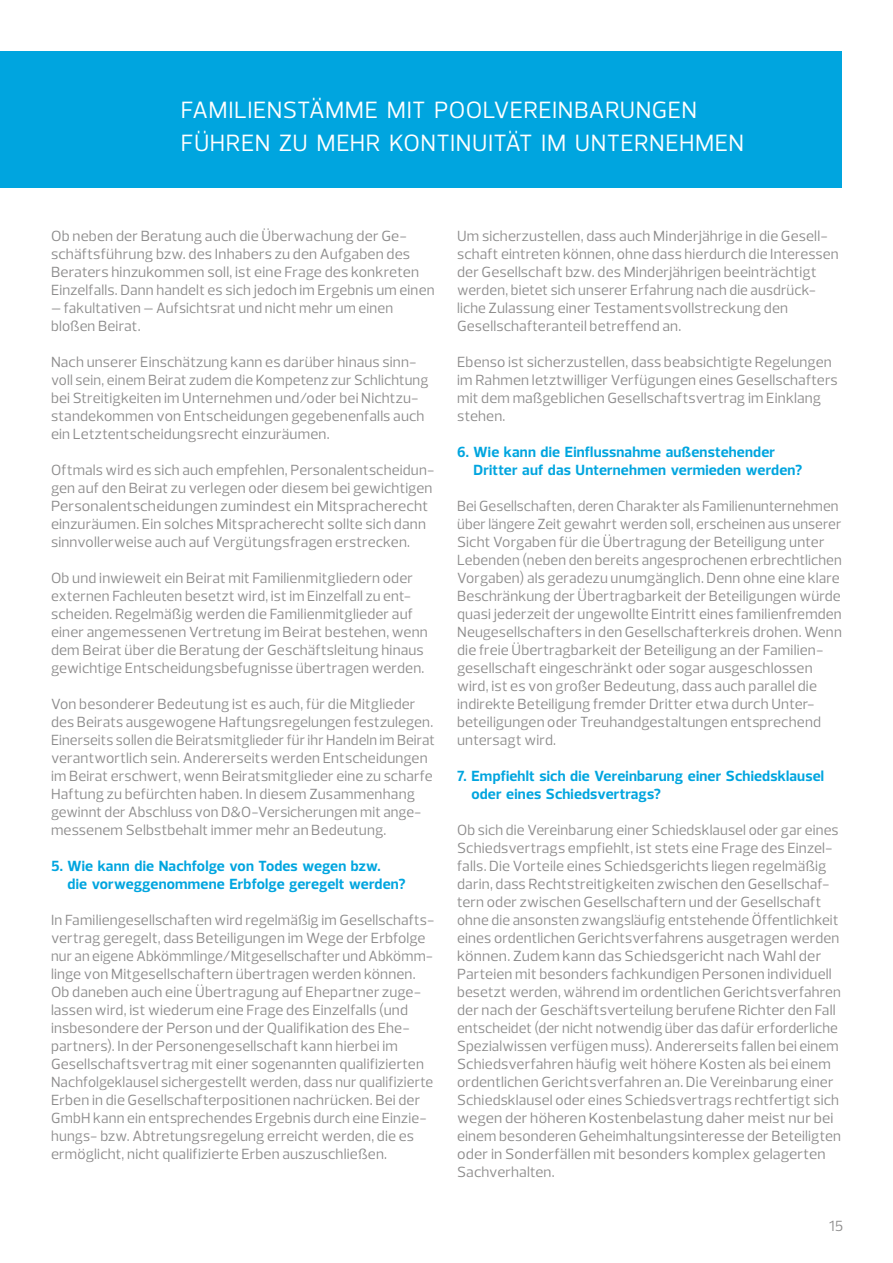
<style>
.page{position:relative;width:893px;height:1263px;background:#fff}
.page>*{position:absolute;margin:0;border:0;box-sizing:border-box;transform-origin:0 0}
.t1{font:24px/33px "Prelo";letter-spacing:.015em;color:#fff}
.t2{font:15px/18px "Prelo";letter-spacing:.01em;color:#8c8b8b}
.t3{font:700 15px/18px "Prelo";letter-spacing:.01em;color:#00a5df}
</style>
<div class="page">
<div style="left:0;top:51px;width:842px;height:136px;background:#00a5df"></div>
<h1 class="t1" style="left:181px;top:94px;width:565px">FAMILIENSTÄMME MIT POOLVEREINBARUNGEN<br>FÜHREN ZU MEHR KONTINUITÄT IM UNTERNEHMEN</h1>
<p class="t2" style="left:51px;top:227px;width:385px">Ob neben der Beratung auch die Überwachung der Ge&shy;schäftsführung bzw. des Inhabers zu den Aufgaben des Beraters hinzukommen soll, ist eine Frage des konkreten Einzelfalls. Dann handelt es sich jedoch im Ergebnis um einen</p>
<p class="t2" style="left:51px;top:299px;width:344px">– fakultativen – Aufsichtsrat und nicht mehr um einen bloßen Beirat.</p>
<p class="t2" style="left:51px;top:353px;width:379px">Nach unserer Einschätzung kann es darüber hinaus sinn&shy;voll sein, einem Beirat zudem die Kompetenz zur Schlichtung bei Streitigkeiten im Unternehmen und/oder bei Nichtzu&shy;standekommen von Entscheidungen gegebenenfalls auch ein Letztentscheidungsrecht einzuräumen.</p>
<p class="t2" style="left:51px;top:461px;width:385px">Oftmals wird es sich auch empfehlen, Personalentscheidun&shy;gen auf den Beirat zu verlegen oder diesem bei gewichtigen Personalentscheidungen zumindest ein Mitspracherecht einzuräumen. Ein solches Mitspracherecht sollte sich dann sinnvollerweise auch auf Vergütungsfragen erstrecken.</p>
<p class="t2" style="left:51px;top:569px;width:378px">Ob und inwieweit ein Beirat mit Familienmitgliedern oder externen Fachleuten besetzt wird, ist im Einzelfall zu ent&shy;scheiden. Regelmäßig werden die Familienmitglieder auf einer angemessenen Vertretung im Beirat bestehen, wenn dem Beirat über die Beratung der Geschäftsleitung hinaus gewichtige Entscheidungsbefugnisse übertragen werden.</p>
<p class="t2" style="left:51px;top:695px;width:386px">Von besonderer Bedeutung ist es auch, für die Mitglieder des Beirats ausgewogene Haftungsregelungen festzulegen.<br>Einerseits sollen die Beiratsmitglieder für ihr Handeln im Beirat verantwortlich sein. Andererseits werden Entscheidungen im Beirat erschwert, wenn Beiratsmitglieder eine zu scharfe Haftung zu befürchten haben. In diesem Zusammenhang gewinnt der Abschluss von D&amp;O-Versicherungen mit ange&shy;messenem Selbstbehalt immer mehr an Bedeutung.</p>
<p class="t3" style="left:68px;top:857px;width:339px;text-indent:-16px">5. Wie kann die Nachfolge von Todes wegen bzw.<br>die vorweggenommene Erbfolge geregelt werden?</p>
<p class="t2" style="left:51px;top:911px;width:385px">In Familiengesellschaften wird regelmäßig im Gesellschafts&shy;vertrag geregelt, dass Beteiligungen im Wege der Erbfolge nur an eigene Abkömmlinge/Mitgesellschafter und Abkömm&shy;linge von Mitgesellschaftern übertragen werden können.<br>Ob daneben auch eine Übertragung auf Ehepartner zuge&shy;lassen wird, ist wiederum eine Frage des Einzelfalls (und insbesondere der Person und der Qualifikation des Ehe&shy;partners). In der Personengesellschaft kann hierbei im Gesellschaftsvertrag mit einer sogenannten qualifizierten Nachfolgeklausel sichergestellt werden, dass nur qualifizierte Erben in die Gesellschafterpositionen nachrücken. Bei der GmbH kann ein entsprechendes Ergebnis durch eine Einzie&shy;hungs- bzw. Abtretungsregelung erreicht werden, die es ermöglicht, nicht qualifizierte Erben auszuschließen.</p>
<p class="t2" style="left:457px;top:227px;width:383px">Um sicherzustellen, dass auch Minderjährige in die Gesell&shy;schaft eintreten können, ohne dass hierdurch die Interessen der Gesellschaft bzw. des Minderjährigen beeinträchtigt werden, bietet sich unserer Erfahrung nach die ausdrück&shy;liche Zulassung einer Testamentsvollstreckung den Gesellschafteranteil betreffend an.</p>
<p class="t2" style="left:457px;top:353px;width:382px">Ebenso ist sicherzustellen, dass beabsichtigte Regelungen im Rahmen letztwilliger Verfügungen eines Gesellschafters mit dem maßgeblichen Gesellschaftsvertrag im Einklang stehen.</p>
<p class="t3" style="left:474px;top:443px;width:330px;text-indent:-16px">6. Wie kann die Einflussnahme außenstehender<br>Dritter auf das Unternehmen vermieden werden?</p>
<p class="t2" style="left:457px;top:497px;width:386px">Bei Gesellschaften, deren Charakter als Familienunternehmen über längere Zeit gewahrt werden soll, erscheinen aus unserer Sicht Vorgaben für die Übertragung der Beteiligung unter Lebenden (neben den bereits angesprochenen erbrechtlichen Vorgaben) als geradezu unumgänglich. Denn ohne eine klare Beschränkung der Übertragbarkeit der Beteiligungen würde quasi jederzeit der ungewollte Eintritt eines familienfremden Neugesellschafters in den Gesellschafterkreis drohen. Wenn die freie Übertragbarkeit der Beteiligung an der Familien&shy;gesellschaft eingeschränkt oder sogar ausgeschlossen wird, ist es von großer Bedeutung, dass auch parallel die indirekte Beteiligung fremder Dritter etwa durch Unter&shy;beteiligungen oder Treuhandgestaltungen entsprechend untersagt wird.</p>
<p class="t3" style="left:471px;top:767px;width:354px;text-indent:-14px">7. Empfiehlt sich die Vereinbarung einer Schiedsklausel oder eines Schiedsvertrags?</p>
<p class="t2" style="left:457px;top:821px;width:385px">Ob sich die Vereinbarung einer Schiedsklausel oder gar eines Schiedsvertrags empfiehlt, ist stets eine Frage des Einzel&shy;falls. Die Vorteile eines Schiedsgerichts liegen regelmäßig darin, dass Rechtstreitigkeiten zwischen den Gesellschaf&shy;tern oder zwischen Gesellschaftern und der Gesellschaft ohne die ansonsten zwangsläufig entstehende Öffentlichkeit eines ordentlichen Gerichtsverfahrens ausgetragen werden können. Zudem kann das Schiedsgericht nach Wahl der Parteien mit besonders fachkundigen Personen individuell besetzt werden, während im ordentlichen Gerichtsverfahren der nach der Geschäftsverteilung berufene Richter den Fall entscheidet (der nicht notwendig über das dafür erforderliche Spezialwissen verfügen muss). Andererseits fallen bei einem Schiedsverfahren häufig weit höhere Kosten als bei einem ordentlichen Gerichtsverfahren an. Die Vereinbarung einer Schiedsklausel oder eines Schiedsvertrags rechtfertigt sich wegen der höheren Kostenbelastung daher meist nur bei einem besonderen Geheimhaltungsinteresse der Beteiligten oder in Sonderfällen mit besonders komplex gelagerten Sachverhalten.</p>
<p class="t2" style="left:829px;top:1217px;width:16px">15</p>
</div>
